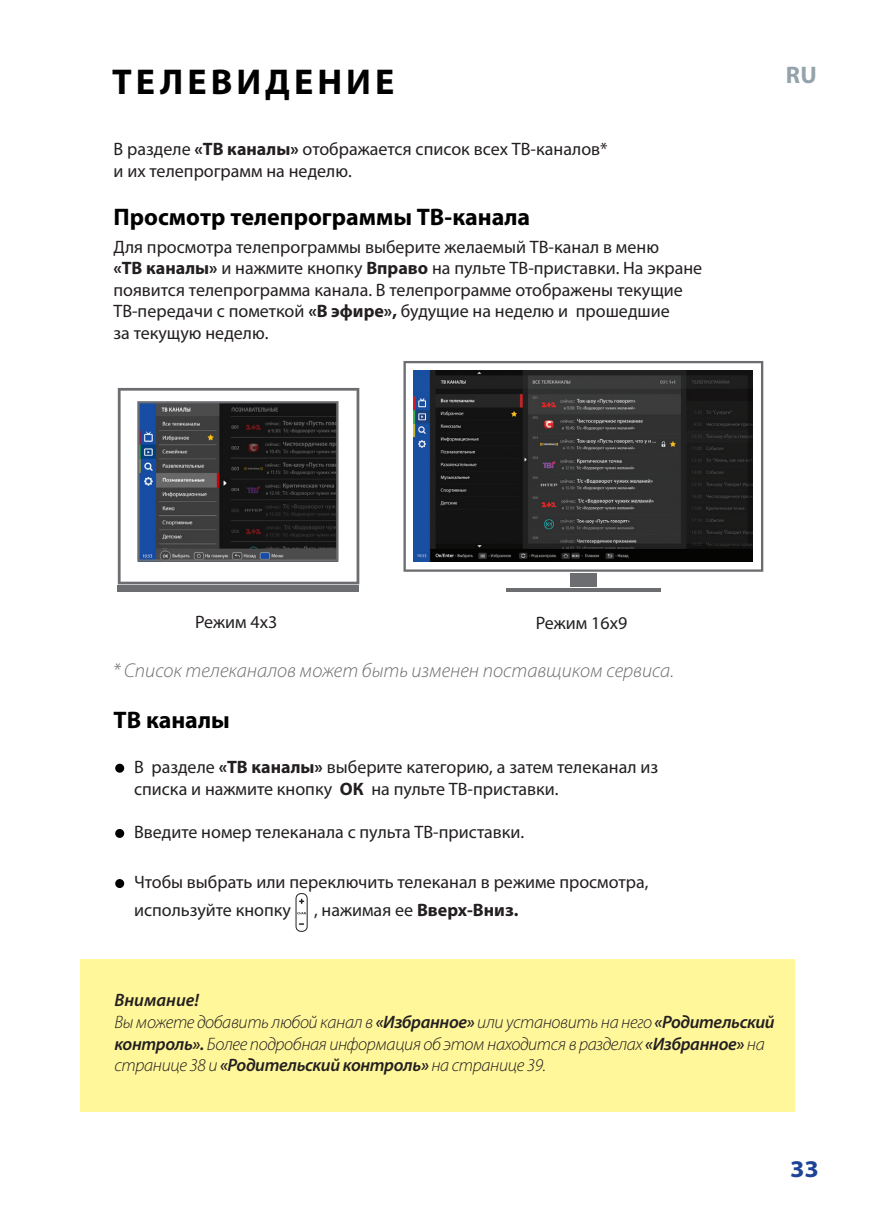
<style>
.page{position:relative;width:874px;height:1225px;background:#fff}
.page>*{position:absolute;margin:0;border:0;box-sizing:border-box;transform-origin:0 0}
.t1{font:700 36px "Myriad Pro";letter-spacing:.11em;color:#000001}
.t2{font:700 24px "Myriad Pro";color:#000001}
.t3{font:700 semi-expanded 24px "Myriad Pro";color:#1e4497}
.t4{font:700 24px "Myriad Pro";color:#94a2aa}
.t5{font:italic 300 20px "Myriad Pro";color:#6c6d70}
.t6{font:18px/21.6px "Myriad Pro";color:#231f20}
.t7{font:italic 300 18px/21.6px "Myriad Pro";letter-spacing:-.02em;color:#231f20}
.t8{font:700 18px "Myriad Pro";color:#231f20}
.t9{font:italic 600 18px "Myriad Pro";color:#231f20}
.s1{font-weight:700}
.s2{font-weight:400}
.s3{font-weight:600}
</style>
<div class="page">
<div style="left:296px;top:893px;width:11px;height:38px;border:1px solid #231f20;border-radius:5px"></div>
<svg style="left:299px;top:898px;width:5px;height:6px"></svg>
<svg style="left:297px;top:912px;width:9px;height:2px"></svg>
<div style="left:81px;top:959px;width:713px;height:152px;background:#fff79a"></div>
<div style="left:570px;top:573px;width:26px;height:14px;background:#6c6d70"></div>
<hr style="left:506px;top:588px;width:154px;height:4px;background:#6c6d70">
<svg style="left:403px;top:361px;width:360px;height:211px;background:#3e4043"></svg>
<div style="left:118px;top:585px;width:241px;height:7px;background:#6c6d70"></div>
<svg style="left:118px;top:388px;width:241px;height:196px"></svg>
<svg style="left:137px;top:401px;width:201px;height:160px;background:#31353b"></svg>
<div style="left:115px;top:763px;width:9px;height:9px;background:#000;border-radius:50%"></div>
<div style="left:115px;top:829px;width:9px;height:9px;background:#000;border-radius:50%"></div>
<div style="left:115px;top:879px;width:9px;height:9px;background:#000;border-radius:50%"></div>
<p class="t1" style="left:112px;top:58px;width:283px">ТЕЛЕВИДЕНИЕ</p>
<p class="t6" style="left:114px;top:138px;width:495px">В разделе <span class="s1">«ТВ каналы»</span> отображается список всех ТВ-каналов*</p>
<p class="t6" style="left:114px;top:160px;width:239px">и их телепрограмм на неделю.</p>
<p class="t2" style="left:114px;top:201px;width:418px">Просмотр телепрограммы ТВ-канала</p>
<p class="t6" style="left:113px;top:235px;width:547px">Для просмотра телепрограммы выберите желаемый ТВ-канал в меню</p>
<p class="t6" style="left:113px;top:257px;width:590px"><span class="s1">«ТВ каналы»</span> и нажмите кнопку <span class="s1">Вправо</span> на пульте ТВ-приставки. На экране</p>
<p class="t6" style="left:113px;top:279px;width:570px">появится телепрограмма канала. В телепрограмме отображены текущие</p>
<p class="t6" style="left:113px;top:300px;width:557px">ТВ-передачи с пометкой <span class="s1">«В эфире»,</span> будущие на неделю и прошедшие</p>
<p class="t6" style="left:113px;top:322px;width:156px">за текущую неделю.</p>
<p class="t4" style="left:785px;top:59px;width:32px">RU</p>
<p class="t6" style="left:195px;top:611px;width:84px">Режим 4х3</p>
<p class="t6" style="left:535px;top:612px;width:93px">Режим 16х9</p>
<p class="t5" style="left:113px;top:659px;width:562px">* Список телеканалов может быть изменен поставщиком сервиса.</p>
<p class="t2" style="left:114px;top:704px;width:118px">ТВ каналы</p>
<p class="t6" style="left:134px;top:756px;width:525px">В разделе <span class="s1">«ТВ каналы»</span> выберите категорию, а затем телеканал из списка и нажмите кнопку <span class="s1">ОК</span> на пульте ТВ-приставки.</p>
<p class="t6" style="left:134px;top:821px;width:391px">Введите номер телеканала с пульта ТВ-приставки.</p>
<p class="t6" style="left:134px;top:867px;width:515px;line-height:28px">Чтобы выбрать или переключить телеканал в режиме просмотра, используйте кнопку</p>
<p class="t8" style="left:314px;top:898px;width:206px"><span class="s2">, нажимая ее</span> Вверх-Вниз.</p>
<p class="t9" style="left:114px;top:989px;width:86px">Внимание!</p>
<p class="t7" style="left:114px;top:1011px;width:661px">Вы можете добавить любой канал в <span class="s3">«Избранное»</span> или установить на него <span class="s3">«Родительский контроль».</span> Более подробная информация об этом находится в разделах <span class="s3">«Избранное»</span> на странице 38 и <span class="s3">«Родительский контроль»</span> на странице 39.</p>
<p class="t3" style="left:789px;top:1155px;width:30px">33</p>
</div>
